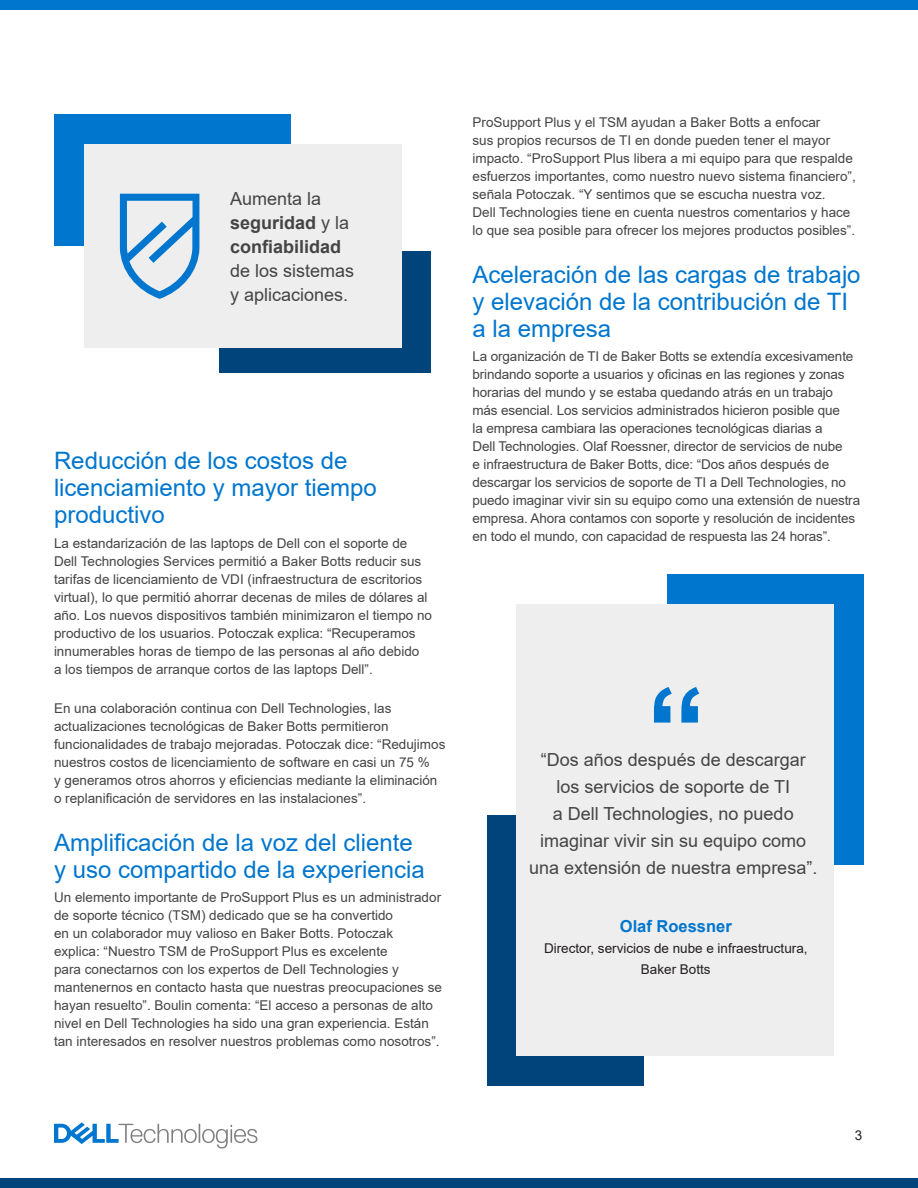
<style>
.page{position:relative;width:918px;height:1188px;background:#fff}
.page>*{position:absolute;margin:0;border:0;box-sizing:border-box;transform-origin:0 0}
.t1{font:700 120px "Arial";color:#0076ce}
.t2{font:24px/27px "Arial";color:#0076ce}
.t3{font:18px/27px "Arial";color:#444;text-align:center}
.t4{font:700 16.5px "Arial";color:#0076ce}
.t5{font:13.5px/18px "Arial";color:#444}
.t6{font:13.5px/21px "Arial";color:#231f20;text-align:center}
.s1{font-weight:700}
</style>
<div class="page">
<svg style="left:54px;top:1122px;width:203px;height:27px"></svg>
<div style="left:0;top:1178px;width:918px;height:10px;background:#00447c"></div>
<div style="left:0;top:0;width:918px;height:10px;background:#0076ce"></div>
<div style="left:667px;top:574px;width:197px;height:291px;background:#0076ce"></div>
<div style="left:488px;top:816px;width:156px;height:270px;background:#00447c"></div>
<div style="left:517px;top:604px;width:317px;height:452px;background:#eee"></div>
<div style="left:54px;top:114px;width:237px;height:132px;background:#0076ce"></div>
<div style="left:219px;top:251px;width:211px;height:122px;background:#00447c"></div>
<div style="left:84px;top:145px;width:317px;height:203px;background:#eee"></div>
<svg style="left:120px;top:194px;width:79px;height:105px"></svg>
<p class="t3" style="left:230px;top:186px;width:126px;line-height:24px;text-align:left">Aumenta la <span class="s1">seguridad</span> y la <span class="s1">confiabilidad </span>de los sistemas y aplicaciones.</p>
<p class="t2" style="left:54px;top:447px;width:324px">Reducción de los costos de licenciamiento y mayor tiempo productivo</p>
<p class="t5" style="left:54px;top:534px;width:380px">La estandarización de las laptops de Dell con el soporte de Dell Technologies Services permitió a Baker Botts reducir sus tarifas de licenciamiento de VDI (infraestructura de escritorios virtual), lo que permitió ahorrar decenas de miles de dólares al año. Los nuevos dispositivos también minimizaron el tiempo no productivo de los usuarios. Potoczak explica: “Recuperamos innumerables horas de tiempo de las personas al año debido<br>a los tiempos de arranque cortos de las laptops Dell”.</p>
<p class="t5" style="left:54px;top:699px;width:393px">En una colaboración continua con Dell Technologies, las actualizaciones tecnológicas de Baker Botts permitieron funcionalidades de trabajo mejoradas. Potoczak dice: “Redujimos nuestros costos de licenciamiento de software en casi un 75 %<br>y generamos otros ahorros y eficiencias mediante la eliminación o replanificación de servidores en las instalaciones”.</p>
<p class="t2" style="left:54px;top:829px;width:372px">Amplificación de la voz del cliente y uso compartido de la experiencia</p>
<p class="t5" style="left:54px;top:889px;width:389px">Un elemento importante de ProSupport Plus es un administrador de soporte técnico (TSM) dedicado que se ha convertido<br>en un colaborador muy valioso en Baker Botts. Potoczak explica: “Nuestro TSM de ProSupport Plus es excelente<br>para conectarnos con los expertos de Dell Technologies y mantenernos en contacto hasta que nuestras preocupaciones se hayan resuelto”. Boulin comenta: “El acceso a personas de alto nivel en Dell Technologies ha sido una gran experiencia. Están tan interesados en resolver nuestros problemas como nosotros”.</p>
<p class="t5" style="left:472px;top:113px;width:385px">ProSupport Plus y el TSM ayudan a Baker Botts a enfocar<br>sus propios recursos de TI en donde pueden tener el mayor impacto. “ProSupport Plus libera a mi equipo para que respalde esfuerzos importantes, como nuestro nuevo sistema financiero”, señala Potoczak. “Y sentimos que se escucha nuestra voz.<br>Dell Technologies tiene en cuenta nuestros comentarios y hace lo que sea posible para ofrecer los mejores productos posibles”.</p>
<p class="t2" style="left:472px;top:260px;width:390px">Aceleración de las cargas de trabajo y elevación de la contribución de TI a la empresa</p>
<p class="t5" style="left:472px;top:347px;width:389px">La organización de TI de Baker Botts se extendía excesivamente brindando soporte a usuarios y oficinas en las regiones y zonas horarias del mundo y se estaba quedando atrás en un trabajo más esencial. Los servicios administrados hicieron posible que<br>la empresa cambiara las operaciones tecnológicas diarias a<br>Dell Technologies. Olaf Roessner, director de servicios de nube<br>e infraestructura de Baker Botts, dice: “Dos años después de descargar los servicios de soporte de TI a Dell Technologies, no puedo imaginar vivir sin su equipo como una extensión de nuestra empresa. Ahora contamos con soporte y resolución de incidentes en todo el mundo, con capacidad de respuesta las 24 horas”.</p>
<p class="t1" style="left:646px;top:647px;width:61px">“</p>
<p class="t3" style="left:529px;top:746px;width:290px">“Dos años después de descargar los servicios de soporte de TI<br>a Dell Technologies, no puedo imaginar vivir sin su equipo como una extensión de nuestra empresa”.</p>
<p class="t4" style="left:620px;top:914px;width:113px">Olaf Roessner</p>
<p class="t6" style="left:544px;top:937px;width:265px">Director, servicios de nube e infraestructura,<br>Baker Botts</p>
<p class="t6" style="left:855px;top:1125px;width:9px">3</p>
</div>
